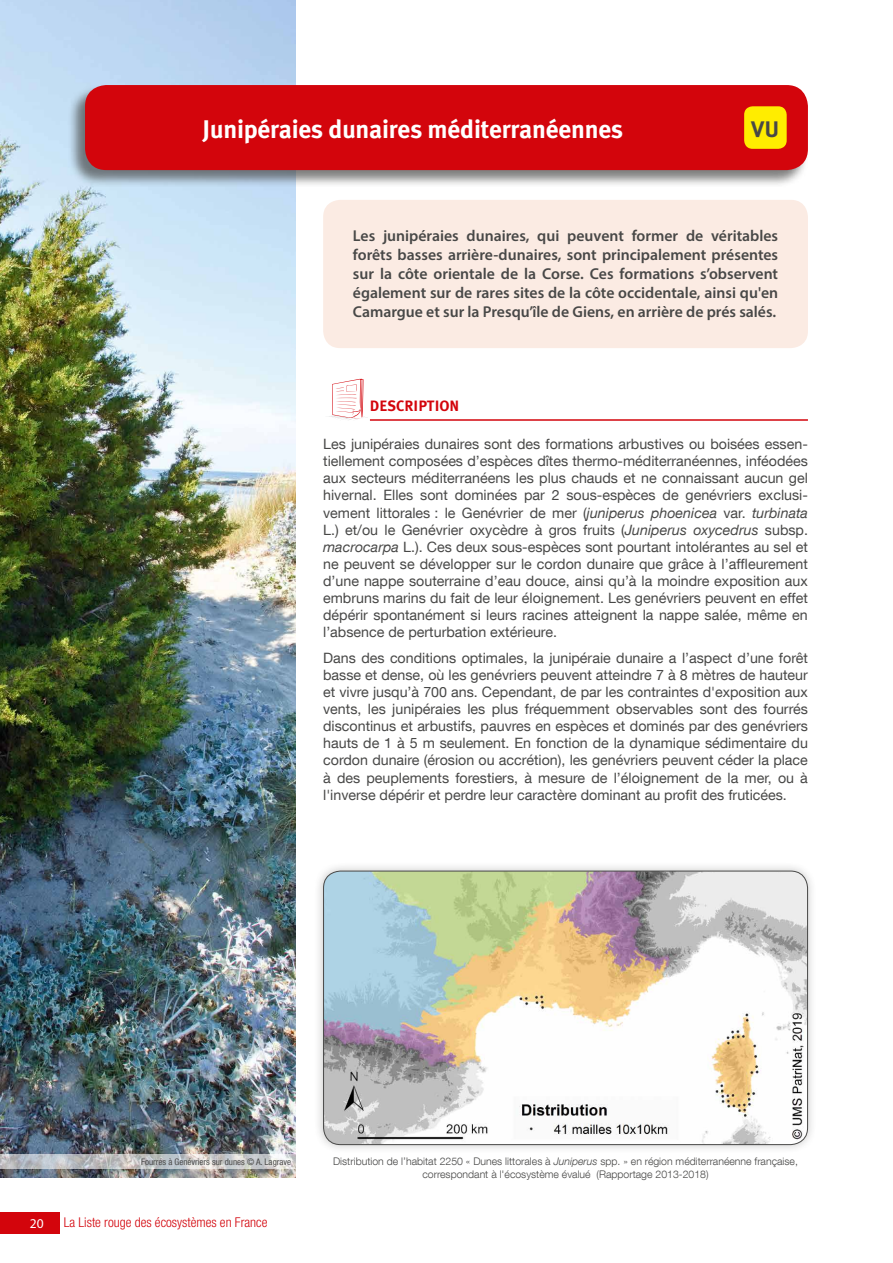
<style>
.page{position:relative;width:893px;height:1263px;background:#fff}
.page>*{position:absolute;margin:0;border:0;box-sizing:border-box;transform-origin:0 0}
.t1{font:700 25.5px "Meta Plus";letter-spacing:-.01em;color:#fff}
.t2{font:700 22.5px "Meta Plus";color:#484847}
.t3{font:600 15.75px/18.9px "Myriad Pro";color:#484847;text-align:justify}
.t4{font:700 15px "Meta Plus";color:#d3050c}
.t5{font:14.25px/17.1px "Helvetica Neue LT Com";color:#484847;text-align:justify}
.t6{font:300 condensed 13.5px "Helvetica Neue LT Com";color:#d3050c}
.t7{font:13.5px "Myriad Pro";color:#fff}
.t8{font:300 10.5px/12.6px "Helvetica Neue LT Com";color:#484847;text-align:center}
.t9{font:condensed 9px "Helvetica Neue LT Com";color:#484847}
.s1{font-style:italic}
</style>
<div class="page">
<div style="left:0;top:1212px;width:59px;height:21px;background:#d3050c"></div>
<img style="left:0;top:0;width:296px;height:1178px">
<div style="left:323px;top:200px;width:485px;height:148px;background:#fbebe3;border-radius:17px"></div>
<div style="left:68px;top:85px;width:740px;height:103px;background:#484847;opacity:.7"></div>
<div style="left:85px;top:85px;width:723px;height:85px;background:#d3050c;border-radius:21px"></div>
<hr style="left:370px;top:419px;width:438px;height:2px;background:#d3050c">
<svg style="left:329px;top:378px;width:39px;height:42px"></svg>
<svg style="left:0;top:1154px;width:296px;height:15px;background:#c7c8ca"></svg>
<div style="left:744px;top:106px;width:43px;height:43px;background:#ffed00;border-radius:9px"></div>
<div style="left:314px;top:862px;width:503px;height:292px;background:#484847;opacity:.3"></div>
<img style="left:324px;top:871px;width:483px;height:273px">
<div style="left:323px;top:871px;width:485px;height:274px;border:1px solid #484847;border-radius:17px"></div>
<h1 class="t1" style="left:203px;top:114px;width:422px">Junipéraies dunaires méditerranéennes</h1>
<h2 class="t2" style="left:751px;top:116px;width:30px">VU</h2>
<p class="t3" style="left:353px;top:226px;width:427px">Les junipéraies dunaires, qui peuvent former de véritables forêts basses arrière-dunaires, sont principalement présentes sur la côte orientale de la Corse. Ces formations s’observent également sur de rares sites de la côte occidentale, ainsi qu'en Camargue et sur la Presqu’île de Giens, en arrière de prés salés.</p>
<p class="t4" style="left:370px;top:397px;width:91px">DESCRIPTION</p>
<p class="t5" style="left:323px;top:435px;width:486px">Les junipéraies dunaires sont des formations arbustives ou boisées essen&shy;tiellement composées d’espèces dîtes thermo-méditerranéennes, inféodées aux secteurs méditerranéens les plus chauds et ne connaissant aucun gel hivernal. Elles sont dominées par 2 sous-espèces de genévriers exclusi&shy;vement littorales : le Genévrier de mer (<span class="s1">juniperus phoenicea</span> var. <span class="s1">turbinata </span>L.) et/ou le Genévrier oxycèdre à gros fruits (<span class="s1">Juniperus oxycedrus</span> subsp. <span class="s1">macrocarpa</span> L.). Ces deux sous-espèces sont pourtant intolérantes au sel et ne peuvent se développer sur le cordon dunaire que grâce à l’affleurement d’une nappe souterraine d’eau douce, ainsi qu’à la moindre exposition aux embruns marins du fait de leur éloignement. Les genévriers peuvent en effet dépérir spontanément si leurs racines atteignent la nappe salée, même en l’absence de perturbation extérieure.</p>
<p class="t5" style="left:323px;top:649px;width:486px">Dans des conditions optimales, la junipéraie dunaire a l’aspect d’une forêt basse et dense, où les genévriers peuvent atteindre 7 à 8 mètres de hauteur et vivre jusqu’à 700 ans. Cependant, de par les contraintes d'exposition aux vents, les junipéraies les plus fréquemment observables sont des fourrés discontinus et arbustifs, pauvres en espèces et dominés par des genévriers hauts de 1 à 5 m seulement. En fonction de la dynamique sédimentaire du cordon dunaire (érosion ou accrétion), les genévriers peuvent céder la place à des peuplements forestiers, à mesure de l’éloignement de la mer, ou à l'inverse dépérir et perdre leur caractère dominant au profit des fruticées.</p>
<p class="t9" style="left:141px;top:1157px;width:152px">Fourrés à Genévriers sur dunes © A. Lagrave</p>
<p class="t7" style="left:30px;top:1215px;width:15px">20</p>
<p class="t6" style="left:64px;top:1215px;width:205px">La Liste rouge des écosystèmes en France</p>
<p class="t8" style="left:333px;top:1155px;width:466px">Distribution de l’habitat 2250 « Dunes littorales à <span class="s1">Juniperus</span> spp. » en région méditerranéenne française, correspondant à l'écosystème évalué (Rapportage 2013-2018)</p>
</div>
